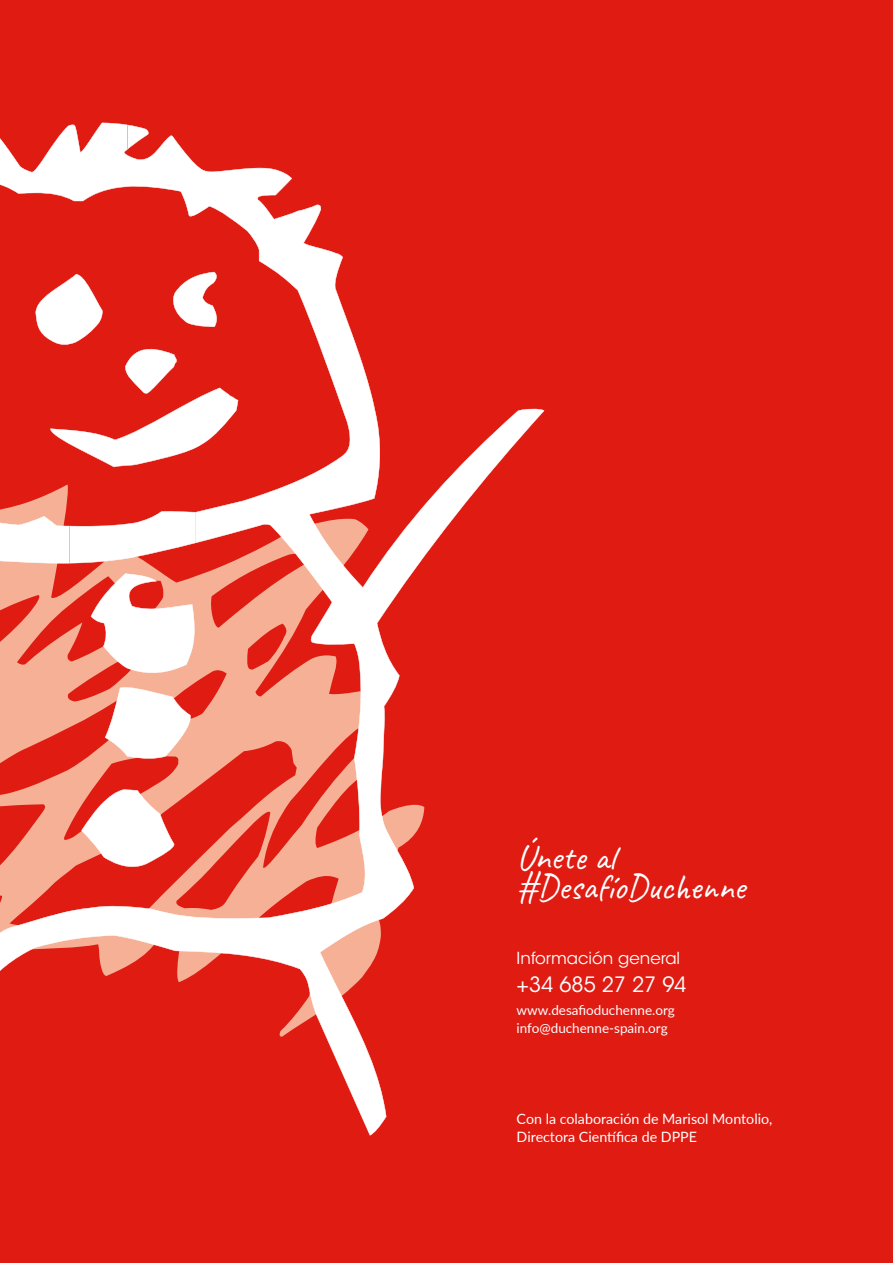
<style>
.page{position:relative;width:893px;height:1263px;background:#df1b12}
.page>*{position:absolute;margin:0;border:0;box-sizing:border-box;transform-origin:0 0}
.t1{font:36px/30px "Caveat";color:#fff}
.t2{font:21px "ITC Avant Garde Std";color:#fff}
.t3{font:16.5px "ITC Avant Garde Std";color:#fff}
.t4{font:14.25px/18.8px "Lato";color:#fff}
.t5{font:13.5px/18px "Lato";color:#fff}
</style>
<div class="page">
<svg style="left:0;top:123px;width:544px;height:1013px"></svg>
<h1 class="t1" style="left:517px;top:842px;width:230px">Únete al #DesafíoDuchenne</h1>
<p class="t3" style="left:517px;top:948px;width:165px">Información general</p>
<h2 class="t2" style="left:517px;top:972px;width:171px">+34 685 27 27 94</h2>
<p class="t5" style="left:517px;top:1000px;width:160px">www.desafioduchenne.org info@duchenne-spain.org</p>
<p class="t4" style="left:517px;top:1108px;width:257px">Con la colaboración de Marisol Montolio,<br>Directora Científica de DPPE</p>
</div>
